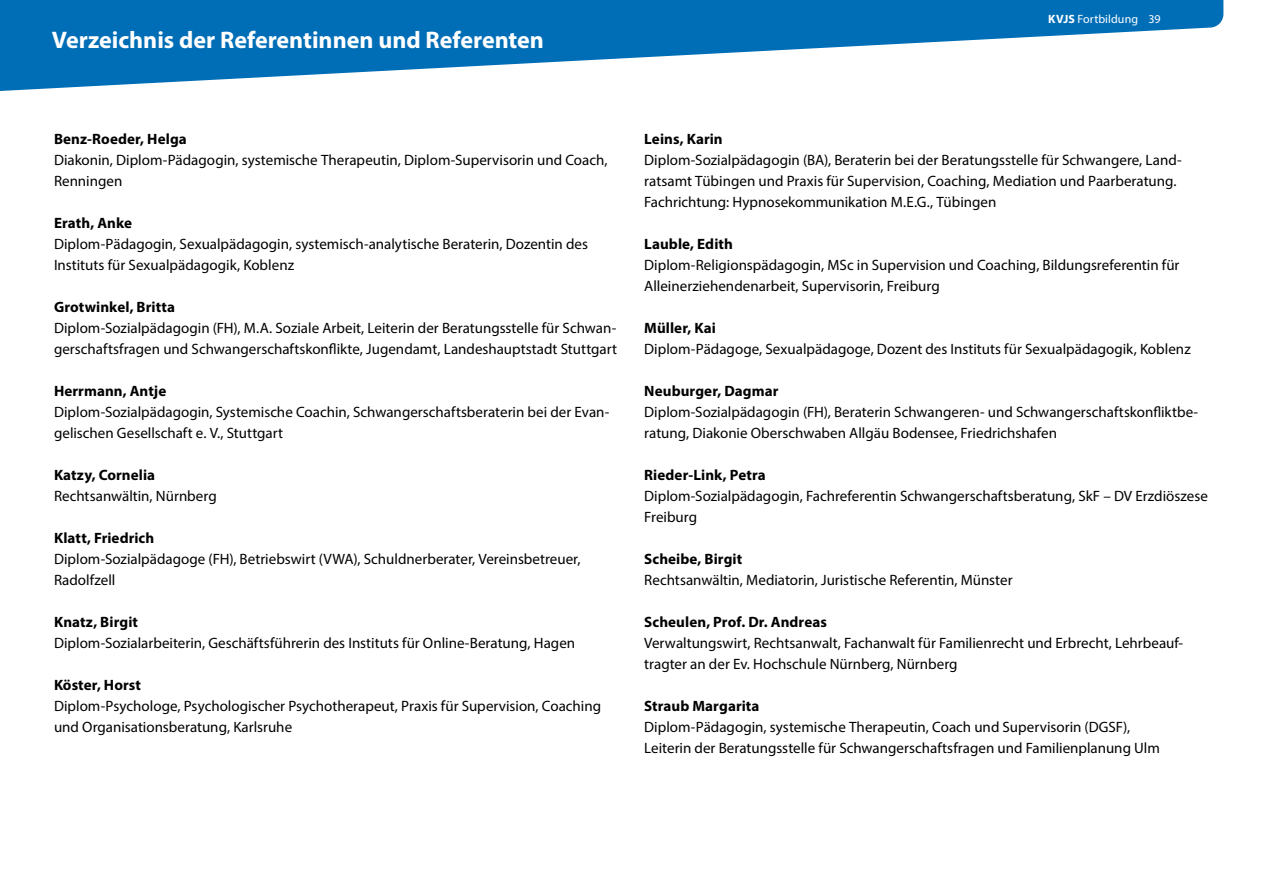
<style>
.page{position:relative;width:1263px;height:893px;background:#fff}
.page>*{position:absolute;margin:0;border:0;box-sizing:border-box;transform-origin:0 0}
.t1{font:700 24px "Myriad Pro";color:#fff}
.Referenten{font:15px/21px "Myriad Pro";color:#000}
.Referenten_fett{font:700 15px "Myriad Pro";letter-spacing:.005em;color:#000}
.t2{font:12px "Myriad Pro";letter-spacing:.005em;color:#fff}
.s1{font-weight:700}
</style>
<div class="page">
<svg style="left:0;top:0;width:1223px;height:91px;fill:#006eb7"></svg>
<h1 class="t1" style="left:52px;top:24px;width:494px">Verzeichnis der Referentinnen und Referenten</h1>
<p class="t2" style="left:1048px;top:12px;width:114px"><span class="s1">KVJS</span> Fortbildung 39</p>
<p class="Referenten_fett" style="left:54px;top:129px;width:134px">Benz-Roeder, Helga</p>
<p class="Referenten" style="left:54px;top:150px;width:555px">Diakonin, Diplom-Pädagogin, systemische Therapeutin, Diplom-Supervisorin und Coach,<br>Renningen</p>
<p class="Referenten_fett" style="left:54px;top:213px;width:79px">Erath, Anke</p>
<p class="Referenten" style="left:54px;top:234px;width:535px">Diplom-Pädagogin, Sexualpädagogin, systemisch-analytische Beraterin, Dozentin des<br>Instituts für Sexualpädagogik, Koblenz</p>
<p class="Referenten_fett" style="left:54px;top:297px;width:122px">Grotwinkel, Britta</p>
<p class="Referenten" style="left:54px;top:318px;width:565px">Diplom-Sozialpädagogin (FH), M.A. Soziale Arbeit, Leiterin der Beratungsstelle für Schwan&shy;gerschaftsfragen und Schwangerschaftskonflikte, Jugendamt, Landeshauptstadt Stuttgart</p>
<p class="Referenten_fett" style="left:54px;top:381px;width:114px">Herrmann, Antje</p>
<p class="Referenten" style="left:54px;top:402px;width:557px">Diplom-Sozialpädagogin, Systemische Coachin, Schwangerschaftsberaterin bei der Evan&shy;gelischen Gesellschaft e. V., Stuttgart</p>
<p class="Referenten_fett" style="left:54px;top:465px;width:103px">Katzy, Cornelia</p>
<p class="Referenten" style="left:54px;top:486px;width:164px">Rechtsanwältin, Nürnberg</p>
<p class="Referenten_fett" style="left:54px;top:528px;width:102px">Klatt, Friedrich</p>
<p class="Referenten" style="left:54px;top:549px;width:528px">Diplom-Sozialpädagoge (FH), Betriebswirt (VWA), Schuldnerberater, Vereinsbetreuer,<br>Radolfzell</p>
<p class="Referenten_fett" style="left:54px;top:612px;width:86px">Knatz, Birgit</p>
<p class="Referenten" style="left:54px;top:633px;width:523px">Diplom-Sozialarbeiterin, Geschäftsführerin des Instituts für Online-Beratung, Hagen</p>
<p class="Referenten_fett" style="left:54px;top:675px;width:89px">Köster, Horst</p>
<p class="Referenten" style="left:54px;top:696px;width:549px">Diplom-Psychologe, Psychologischer Psychotherapeut, Praxis für Supervision, Coaching und Organisationsberatung, Karlsruhe</p>
<p class="Referenten_fett" style="left:644px;top:129px;width:80px">Leins, Karin</p>
<p class="Referenten" style="left:644px;top:150px;width:539px">Diplom-Sozialpädagogin (BA), Beraterin bei der Beratungsstelle für Schwangere, Land&shy;ratsamt Tübingen und Praxis für Supervision, Coaching, Mediation und Paarberatung.<br>Fachrichtung: Hypnosekommunikation M.E.G., Tübingen</p>
<p class="Referenten_fett" style="left:644px;top:234px;width:90px">Lauble, Edith</p>
<p class="Referenten" style="left:644px;top:255px;width:537px">Diplom-Religionspädagogin, MSc in Supervision und Coaching, Bildungsreferentin für</p>
<p class="Referenten" style="left:644px;top:276px;width:297px">Alleinerziehendenarbeit, Supervisorin, Freiburg</p>
<p class="Referenten_fett" style="left:644px;top:318px;width:73px">Müller, Kai</p>
<p class="Referenten" style="left:644px;top:339px;width:548px">Diplom-Pädagoge, Sexualpädagoge, Dozent des Instituts für Sexualpädagogik, Koblenz</p>
<p class="Referenten_fett" style="left:644px;top:381px;width:136px">Neuburger, Dagmar</p>
<p class="Referenten" style="left:644px;top:402px;width:555px">Diplom-Sozialpädagogin (FH), Beraterin Schwangeren- und Schwangerschaftskonfliktbe&shy;ratung, Diakonie Oberschwaben Allgäu Bodensee, Friedrichshafen</p>
<p class="Referenten_fett" style="left:644px;top:465px;width:123px">Rieder-Link, Petra</p>
<p class="Referenten" style="left:644px;top:486px;width:565px">Diplom-Sozialpädagogin, Fachreferentin Schwangerschaftsberatung, SkF – DV Erzdiöszese<br>Freiburg</p>
<p class="Referenten_fett" style="left:644px;top:549px;width:99px">Scheibe, Birgit</p>
<p class="Referenten" style="left:644px;top:570px;width:370px">Rechtsanwältin, Mediatorin, Juristische Referentin, Münster</p>
<p class="Referenten_fett" style="left:644px;top:612px;width:184px">Scheulen, Prof. Dr. Andreas</p>
<p class="Referenten" style="left:644px;top:633px;width:540px">Verwaltungswirt, Rechtsanwalt, Fachanwalt für Familienrecht und Erbrecht, Lehrbeauf&shy;tragter an der Ev. Hochschule Nürnberg, Nürnberg</p>
<p class="Referenten_fett" style="left:644px;top:696px;width:117px">Straub Margarita</p>
<p class="Referenten" style="left:644px;top:717px;width:487px">Diplom-Pädagogin, systemische Therapeutin, Coach und Supervisorin (DGSF),</p>
<p class="Referenten" style="left:644px;top:738px;width:517px">Leiterin der Beratungsstelle für Schwangerschaftsfragen und Familienplanung Ulm</p>
</div>
